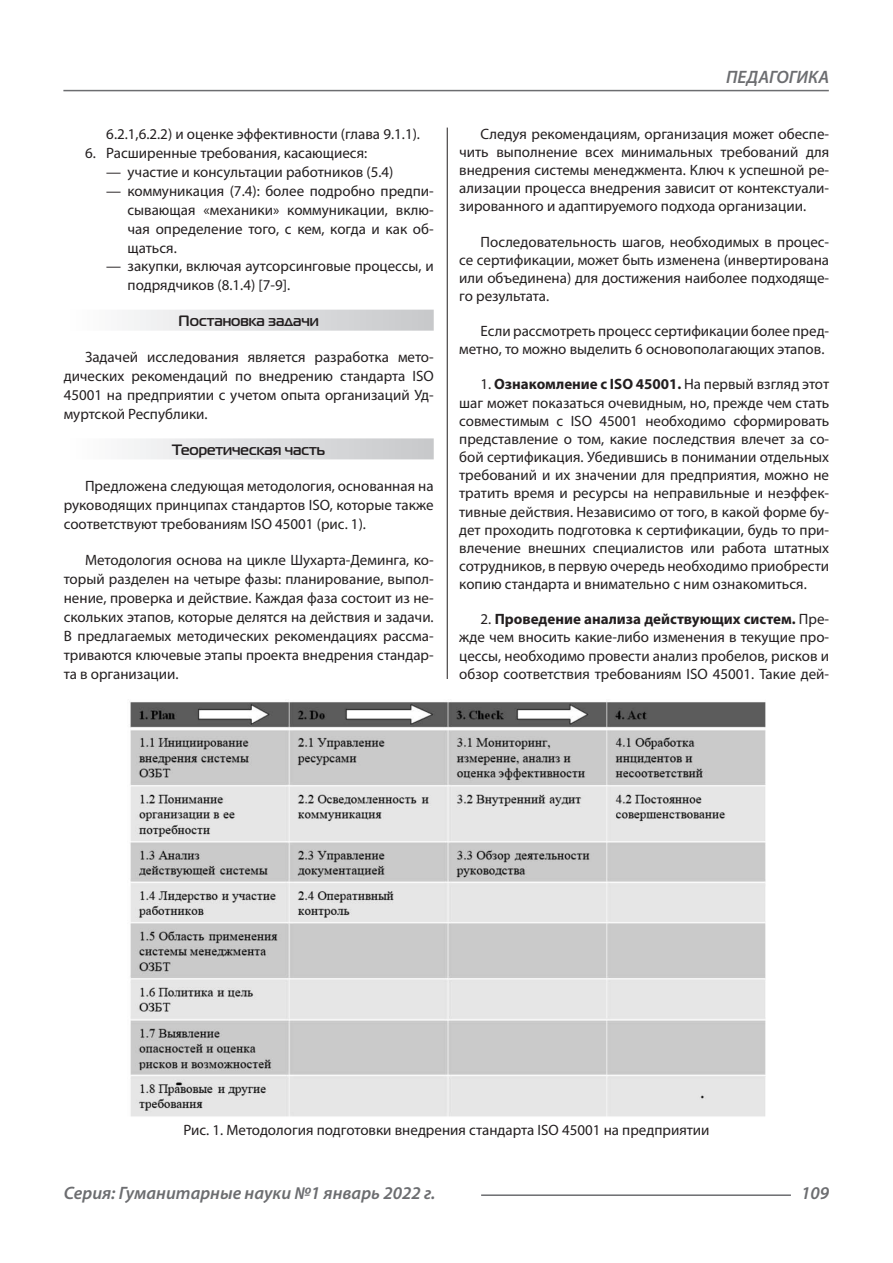
<style>
.page{position:relative;width:893px;height:1263px;background:#fff}
.page>*{position:absolute;margin:0;border:0;box-sizing:border-box;transform-origin:0 0}
.t1{font:italic 600 18px "Myriad Pro";color:#6c6d70}
.Статья_текст{font:15px/18.1px "Myriad Pro";color:#231f20;text-align:justify}
.Рисунок_в_статье{font:15px "Myriad Pro";color:#231f20}
.Статья_подзаголовок{font:700 15px "Magistral C";color:#231f20}
.s1{font-weight:700}
</style>
<div class="page">
<hr style="left:447px;top:128px;width:1px;height:1007px;background:#231f20">
<hr style="left:63px;top:90px;width:766px;height:1px;background:#6c6d70">
<hr style="left:481px;top:1194px;width:310px;height:2px;background:#6c6d70">
<div style="left:442px;top:679px;width:16px;height:477px;background:#fff"></div>
<div style="left:64px;top:310px;width:370px;height:21px;background:linear-gradient(to right,#fefeff,#c6c8ca)"></div>
<div style="left:64px;top:438px;width:370px;height:21px;background:linear-gradient(to right,#fefeff,#c6c8ca)"></div>
<img style="left:129px;top:701px;width:636px;height:416px">
<p class="Статья_текст" style="left:106px;top:124px;width:315px">6.2.1,6.2.2) и оценке эффективности (глава 9.1.1).</p>
<p class="Статья_текст" style="left:85px;top:143px;width:284px">6. Расширенные требования, касающиеся:</p>
<p class="Статья_текст" style="left:106px;top:162px;width:289px">— участие и консультации работников (5.4)</p>
<p class="Статья_текст" style="left:128px;top:181px;width:308px;line-height:18.9px;text-indent:-21px">— коммуникация (7.4): более подробно предпи&shy;сывающая «механики» коммуникации, вклю&shy;чая определение того, с кем, когда и как об&shy;щаться.</p>
<p class="Статья_текст" style="left:128px;top:257px;width:308px;line-height:18.9px;text-indent:-21px">— закупки, включая аутсорсинговые процессы, и подрядчиков (8.1.4) [7-9].</p>
<p class="Статья_подзаголовок" style="left:179px;top:312px;width:142px">Постановка задачи</p>
<p class="Статья_текст" style="left:64px;top:348px;width:371px;line-height:18.9px;text-indent:21px">Задачей исследования является разработка мето&shy;дических рекомендаций по внедрению стандарта ISO 45001 на предприятии с учетом опыта организаций Уд&shy;муртской Республики.</p>
<p class="Статья_подзаголовок" style="left:172px;top:441px;width:154px">Теоретическая часть</p>
<p class="Статья_текст" style="left:64px;top:476px;width:371px;line-height:18.9px;text-indent:21px">Предложена следующая методология, основанная на руководящих принципах стандартов ISO, которые также соответствуют требованиям ISO 45001 (рис. 1).</p>
<p class="Статья_текст" style="left:64px;top:550px;width:371px;line-height:18.9px;text-indent:21px">Методология основа на цикле Шухарта-Деминга, ко&shy;торый разделен на четыре фазы: планирование, выпол&shy;нение, проверка и действие. Каждая фаза состоит из не&shy;скольких этапов, которые делятся на действия и задачи.<br>В предлагаемых методических рекомендациях рассма&shy;триваются ключевые этапы проекта внедрения стандар&shy;та в организации.</p>
<p class="t1" style="left:726px;top:66px;width:104px">ПЕДАГОГИКА</p>
<p class="Статья_текст" style="left:459px;top:124px;width:371px;text-indent:21px">Следуя рекомендациям, организация может обеспе&shy;чить выполнение всех минимальных требований для внедрения системы менеджмента. Ключ к успешной ре&shy;ализации процесса внедрения зависит от контекстуали&shy;зированного и адаптируемого подхода организации.</p>
<p class="Статья_текст" style="left:459px;top:232px;width:371px;text-indent:21px">Последовательность шагов, необходимых в процес&shy;се сертификации, может быть изменена (инвертирована или объединена) для достижения наиболее подходяще&shy;го результата.</p>
<p class="Статья_текст" style="left:459px;top:322px;width:371px;text-indent:21px">Если рассмотреть процесс сертификации более пред&shy;метно, то можно выделить 6 основополагающих этапов.</p>
<p class="Статья_текст" style="left:459px;top:375px;width:371px;text-indent:21px">1. <span class="s1">Ознакомление с ISO 45001.</span> На первый взгляд этот шаг может показаться очевидным, но, прежде чем стать совместимым с ISO 45001 необходимо сформировать представление о том, какие последствия влечет за со&shy;бой сертификация. Убедившись в понимании отдельных требований и их значении для предприятия, можно не тратить время и ресурсы на неправильные и неэффек&shy;тивные действия. Независимо от того, в какой форме бу&shy;дет проходить подготовка к сертификации, будь то при&shy;влечение внешних специалистов или работа штатных сотрудников, в первую очередь необходимо приобрести копию стандарта и внимательно с ним ознакомиться.</p>
<p class="Статья_текст" style="left:459px;top:610px;width:371px;text-indent:21px">2. <span class="s1">Проведение анализа действующих систем.</span> Пре&shy;жде чем вносить какие-либо изменения в текущие про&shy;цессы, необходимо провести анализ пробелов, рисков и обзор соответствия требованиям ISO 45001. Такие дей-</p>
<p class="Рисунок_в_статье" style="left:183px;top:1121px;width:528px">Рис. 1. Методология подготовки внедрения стандарта ISO 45001 на предприятии</p>
<p class="t1" style="left:64px;top:1182px;width:373px">Серия: Гуманитарные науки №1 январь 2022 г.</p>
<p class="t1" style="left:801px;top:1182px;width:30px">109</p>
</div>
